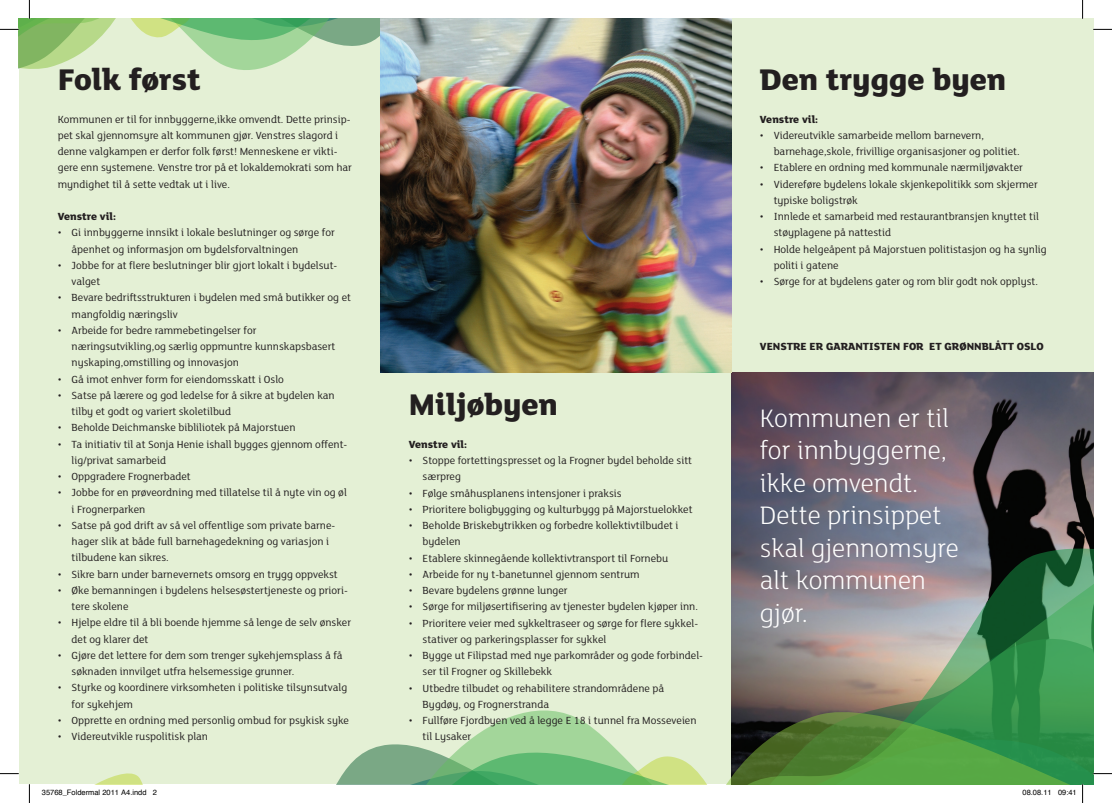
<style>
.page{position:relative;width:1112px;height:803px;background:#fff}
.page>*{position:absolute;margin:0;border:0;box-sizing:border-box;transform-origin:0 0}
.t1{font:800 32.5px "FS Lola";color:#231f20}
.t2{font:300 27.5px/32.5px "FS Lola";color:#fff}
.t3{font:11.25px/16.2px "FS Lola";color:#231f20}
.t4{font:800 11.25px "FS Lola";color:#231f20}
.t5{font:7.5px "Helvetica";color:#000}
</style>
<div class="page">
<div style="left:19px;top:19px;width:1073px;height:765px;background:#e4f0d5"></div>
<img style="left:731px;top:372px;width:361px;height:176px">
<svg style="left:529px;top:548px;width:563px;height:164px"></svg>
<svg style="left:359px;top:712px;width:733px;height:44px"></svg>
<img style="left:380px;top:19px;width:351px;height:353px">
<svg style="left:1092px;top:29px;width:19px;height:1px"></svg>
<svg style="left:0;top:0;width:554px;height:69px"></svg>
<svg style="left:1081px;top:0;width:2px;height:19px"></svg>
<svg style="left:0;top:756px;width:1111px;height:47px"></svg>
<h1 class="t1" style="left:58px;top:57px;width:145px">Folk først</h1>
<p class="t3" style="left:58px;top:110px;width:296px">Kommunen er til for innbyggerne,ikke omvendt. Dette prinsip&shy;pet skal gjennomsyre alt kommunen gjør. Venstres slagord i denne valgkampen er derfor folk først! Menneskene er vikti&shy;gere enn systemene. Venstre tror på et lokaldemokrati som har myndighet til å sette vedtak ut i live.</p>
<p class="t4" style="left:58px;top:209px;width:60px">Venstre vil:</p>
<p class="t3" style="left:72px;top:224px;width:265px;text-indent:-14px">• Gi innbyggerne innsikt i lokale beslutninger og sørge for åpenhet og informasjon om bydelsforvaltningen</p>
<p class="t3" style="left:72px;top:257px;width:267px;text-indent:-14px">• Jobbe for at flere beslutninger blir gjort lokalt i bydelsut&shy;valget</p>
<p class="t3" style="left:72px;top:289px;width:281px;text-indent:-14px">• Bevare bedriftsstrukturen i bydelen med små butikker og et mangfoldig næringsliv</p>
<p class="t3" style="left:72px;top:322px;width:265px;text-indent:-14px">• Arbeide for bedre rammebetingelser for næringsutvikling,og særlig oppmuntre kunnskapsbasert nyskaping,omstilling og innovasjon</p>
<p class="t3" style="left:58px;top:370px;width:228px">• Gå imot enhver form for eiendomsskatt i Oslo</p>
<p class="t3" style="left:72px;top:387px;width:264px;text-indent:-14px">• Satse på lærere og god ledelse for å sikre at bydelen kan tilby et godt og variert skoletilbud</p>
<p class="t3" style="left:58px;top:419px;width:239px">• Beholde Deichmanske bibliliotek på Majorstuen</p>
<p class="t3" style="left:72px;top:435px;width:277px;text-indent:-14px">• Ta initiativ til at Sonja Henie ishall bygges gjennom offent&shy;lig/privat samarbeid</p>
<p class="t3" style="left:58px;top:468px;width:134px">• Oppgradere Frognerbadet</p>
<p class="t3" style="left:72px;top:484px;width:277px;text-indent:-14px">• Jobbe for en prøveordning med tillatelse til å nyte vin og øl i Frognerparken</p>
<p class="t3" style="left:72px;top:517px;width:265px;text-indent:-14px">• Satse på god drift av så vel offentlige som private barne&shy;hager slik at både full barnehagedekning og variasjon i tilbudene kan sikres.</p>
<p class="t3" style="left:58px;top:565px;width:281px">• Sikre barn under barnevernets omsorg en trygg oppvekst</p>
<p class="t3" style="left:72px;top:582px;width:277px;text-indent:-14px">• Øke bemanningen i bydelens helsesøstertjeneste og priori&shy;tere skolene</p>
<p class="t3" style="left:72px;top:614px;width:281px;text-indent:-14px">• Hjelpe eldre til å bli boende hjemme så lenge de selv ønsker det og klarer det</p>
<p class="t3" style="left:72px;top:647px;width:272px;text-indent:-14px">• Gjøre det lettere for dem som trenger sykehjemsplass å få søknaden innvilget utfra helsemessige grunner.</p>
<p class="t3" style="left:72px;top:679px;width:277px;text-indent:-14px">• Styrke og koordinere virksomheten i politiske tilsynsutvalg for sykehjem</p>
<p class="t3" style="left:58px;top:712px;width:293px">• Opprette en ordning med personlig ombud for psykisk syke</p>
<p class="t3" style="left:58px;top:728px;width:152px">• Videreutvikle ruspolitisk plan</p>
<h1 class="t1" style="left:409px;top:382px;width:150px">Miljøbyen</h1>
<p class="t4" style="left:409px;top:436px;width:60px">Venstre vil:</p>
<p class="t3" style="left:422px;top:452px;width:271px;text-indent:-14px">• Stoppe fortettingspresset og la Frogner bydel beholde sitt særpreg</p>
<p class="t3" style="left:409px;top:484px;width:214px">• Følge småhusplanens intensjoner i praksis</p>
<p class="t3" style="left:409px;top:500px;width:285px">• Prioritere boligbygging og kulturbygg på Majorstuelokket</p>
<p class="t3" style="left:422px;top:517px;width:257px;text-indent:-14px">• Beholde Briskebytrikken og forbedre kollektivtilbudet i bydelen</p>
<p class="t3" style="left:409px;top:549px;width:261px">• Etablere skinnegående kollektivtransport til Fornebu</p>
<p class="t3" style="left:409px;top:565px;width:232px">• Arbeide for ny t-banetunnel gjennom sentrum</p>
<p class="t3" style="left:409px;top:582px;width:160px">• Bevare bydelens grønne lunger</p>
<p class="t3" style="left:409px;top:598px;width:290px">• Sørge for miljøsertifisering av tjenester bydelen kjøper inn.</p>
<p class="t3" style="left:422px;top:614px;width:277px;text-indent:-14px">• Prioritere veier med sykkeltraseer og sørge for flere sykkel&shy;stativer og parkeringsplasser for sykkel</p>
<p class="t3" style="left:422px;top:647px;width:282px;text-indent:-14px">• Bygge ut Filipstad med nye parkområder og gode forbindel&shy;ser til Frogner og Skillebekk</p>
<p class="t3" style="left:422px;top:679px;width:243px;text-indent:-14px">• Utbedre tilbudet og rehabilitere strandområdene på<br>Bygdøy, og Frognerstranda</p>
<p class="t3" style="left:422px;top:712px;width:275px;text-indent:-14px">• Fullføre Fjordbyen ved å legge E 18 i tunnel fra Mosseveien til Lysaker</p>
<h1 class="t1" style="left:759px;top:57px;width:248px">Den trygge byen</h1>
<p class="t4" style="left:759px;top:111px;width:60px">Venstre vil:</p>
<p class="t3" style="left:773px;top:127px;width:247px;text-indent:-14px">• Videreutvikle samarbeide mellom barnevern, barnehage,skole, frivillige organisasjoner og politiet.</p>
<p class="t3" style="left:759px;top:159px;width:264px">• Etablere en ordning med kommunale nærmiljøvakter</p>
<p class="t3" style="left:773px;top:175px;width:265px;text-indent:-14px">• Videreføre bydelens lokale skjenkepolitikk som skjermer typiske boligstrøk</p>
<p class="t3" style="left:773px;top:208px;width:267px;text-indent:-14px">• Innlede et samarbeid med restaurantbransjen knyttet til støyplagene på nattestid</p>
<p class="t3" style="left:773px;top:240px;width:274px;text-indent:-14px">• Holde helgeåpent på Majorstuen politistasjon og ha synlig politi i gatene</p>
<p class="t3" style="left:759px;top:273px;width:279px">• Sørge for at bydelens gater og rom blir godt nok opplyst.</p>
<p class="t4" style="left:759px;top:339px;width:285px">VENSTRE ER GARANTISTEN FOR ET GRØNNBLÅTT OSLO</p>
<h2 class="t2" style="left:759px;top:400px;width:201px">Kommunen er til for innbyggerne, ikke omvendt.<br>Dette prinsippet skal gjennomsyre alt kommunen gjør.</h2>
<p class="t5" style="left:42px;top:787px;width:117px">35768_Foldermal 2011 A4.indd 2</p>
<p class="t5" style="left:1022px;top:787px;width:56px">08.08.11 09:41</p>
</div>
